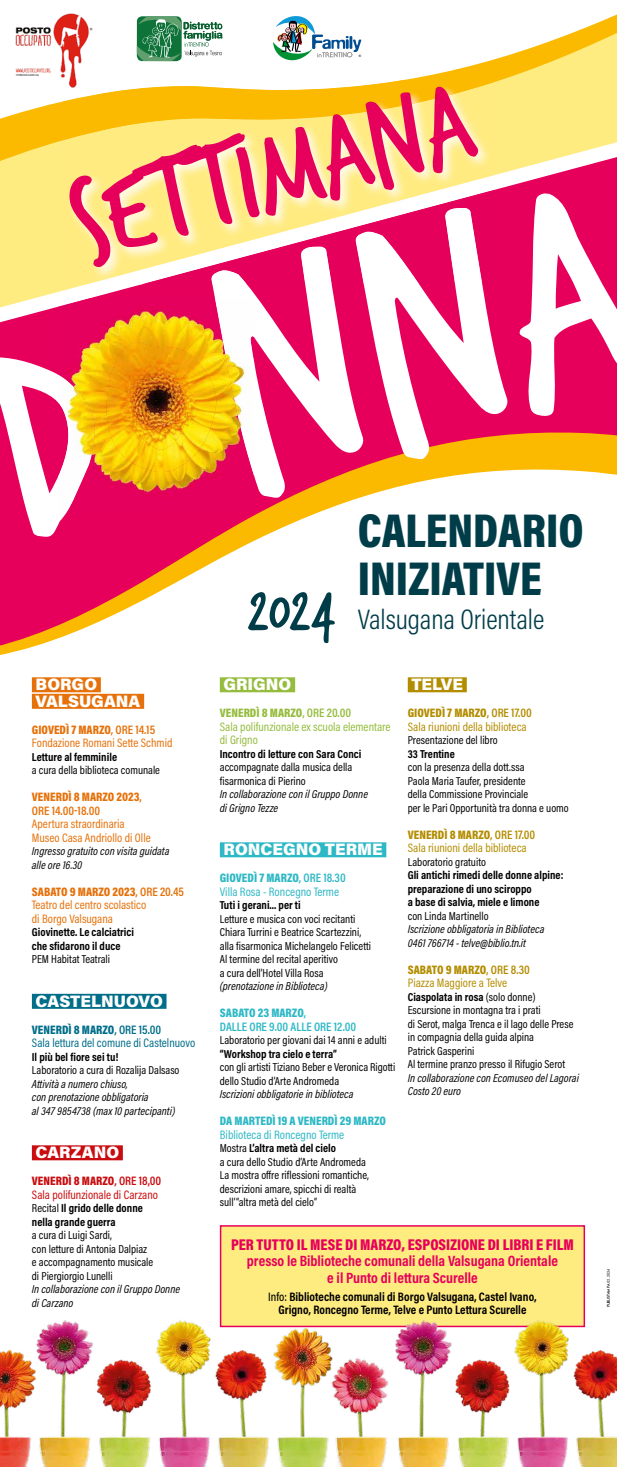
<style>
.page{position:relative;width:617px;height:1467px;background:#fff}
.page>*{position:absolute;margin:0;border:0;box-sizing:border-box;transform-origin:0 0}
.t1{font:62.25px "Trash Hand";color:#003d49}
.t2{font:900 48px/48px "Acumin Pro Cond";color:#003d49}
.t3{font:300 28.5px "Acumin Pro Cond";color:#003d49}
.t4{font:900 16.5px/16.5px "Acumin Pro";color:#fff}
.t5{font:900 15.75px "Acumin Pro Cond";color:#e6005b}
.t6{font:700 15px/16.5px "Acumin Pro Cond";color:#e6005b;text-align:center}
.t7{font:12.38px/13.5px "Acumin Pro Cond";color:#e6710a}
.t8{font:12.38px/13.5px "Acumin Pro Cond";color:#b38d00}
.t9{font:700 12.38px/13.5px "Acumin Pro Cond";color:#000;text-align:center}
.t10{font:12.38px/13.5px "Acumin Pro Cond";color:#2db8c5}
.t11{font:12.38px/13.5px "Acumin Pro Cond";color:#95bc3d}
.t12{font:12.38px/13.5px "Acumin Pro Cond";color:#006e89}
.t13{font:12.38px/13.5px "Acumin Pro Cond";color:#c90c0f}
.t14{font:600 12.38px/13.5px "Acumin Pro Cond";color:#2db8c5}
.t15{font:900 12.38px/13.5px "Acumin Pro Cond";color:#e6710a}
.t16{font:900 12.38px "Acumin Pro Cond";color:#2db8c5}
.t17{font:11.62px/13.5px "Acumin Pro Cond";color:#000}
.t18{font:italic 11.62px/13.5px "Acumin Pro Cond";color:#000}
.t19{font:700 11.62px/13.5px "Acumin Pro Cond";color:#000}
.t20{font:500 3.75px "Futura BT";color:#000}
.t21{font:3.22px "Arial";color:#000}
.s1{font-weight:900}
.s2{font-weight:600}
.s3{font-weight:400}
.s4{font-weight:700}
.s5{font-weight:500}
</style>
<div class="page">
<svg style="left:0;top:199px;width:467px;height:506px"></svg>
<svg style="left:0;top:14px;width:617px;height:185px"></svg>
<svg style="left:0;top:498px;width:467px;height:164px"></svg>
<svg style="left:211px;top:193px;width:406px;height:305px"></svg>
<svg style="left:0;top:357px;width:95px;height:180px"></svg>
<img style="left:58px;top:298px;width:196px;height:214px">
<img style="left:215px;top:298px;width:39px;height:178px">
<img style="left:58px;top:371px;width:132px;height:105px">
<img style="left:106px;top:342px;width:110px;height:130px">
<img style="left:58px;top:375px;width:37px;height:137px">
<img style="left:63px;top:140px;width:432px;height:144px">
<img style="left:142px;top:190px;width:353px;height:94px">
<img style="left:63px;top:80px;width:432px;height:60px">
<img style="left:211px;top:208px;width:271px;height:76px">
<svg style="left:69px;top:87px;width:409px;height:180px;background:#f7a57a"></svg>
<svg style="left:273px;top:15px;width:88px;height:46px"></svg>
<svg style="left:137px;top:16px;width:85px;height:45px"></svg>
<img style="left:13px;top:13px;width:80px;height:77px">
<div style="left:32px;top:677px;width:69px;height:15px;background:#e6710a"></div>
<div style="left:32px;top:694px;width:112px;height:15px;background:#e6710a"></div>
<div style="left:32px;top:994px;width:134px;height:15px;background:#006e89"></div>
<div style="left:32px;top:1145px;width:91px;height:15px;background:#c90c0f"></div>
<div style="left:220px;top:677px;width:75px;height:15px;background:#95bc3d"></div>
<div style="left:220px;top:842px;width:166px;height:15px;background:#2db8c5"></div>
<div style="left:407px;top:677px;width:59px;height:15px;background:#b38d00"></div>
<div style="left:220px;top:1226px;width:364px;height:100px;background:#ffec80"></div>
<div style="left:220px;top:1225px;width:365px;height:102px;border:2px solid #e6005b"></div>
<img style="left:0;top:1315px;width:617px;height:152px">
<p class="t21" style="left:358px;top:54px;width:4px">®</p>
<h3 class="t4" style="left:36px;top:676px;width:106px">BORGO<br>VALSUGANA</h3>
<p class="t7" style="left:32px;top:723px;width:142px"><span class="s1">GIOVEDÌ 7 MARZO</span><span class="s2">, ORE 14.15<br></span>Fondazione Romani Sette Schmid</p>
<p class="t19" style="left:32px;top:750px;width:87px">Letture al femminile</p>
<p class="t17" style="left:32px;top:763px;width:129px">a cura della biblioteca comunale</p>
<p class="t15" style="left:32px;top:790px;width:111px">VENERDÌ 8 MARZO 2023<span class="s2">,<br>ORE 14.00-18.00</span></p>
<p class="t7" style="left:32px;top:817px;width:120px">Apertura straordinaria<br>Museo Casa Andriollo di Olle</p>
<p class="t18" style="left:32px;top:844px;width:139px">Ingresso gratuito con visita guidata alle ore 16.30</p>
<p class="t7" style="left:32px;top:885px;width:154px"><span class="s1">SABATO 9 MARZO 2023</span><span class="s2">, ORE 20.45<br></span>Teatro del centro scolastico<br>di Borgo Valsugana</p>
<p class="t19" style="left:32px;top:925px;width:104px">Giovinette. Le calciatrici che sfidarono il duce</p>
<p class="t17" style="left:32px;top:952px;width:80px">PEM Habitat Teatrali</p>
<h3 class="t4" style="left:36px;top:992px;width:129px">CASTELNUOVO</h3>
<p class="t12" style="left:32px;top:1023px;width:165px"><span class="s1">VENERDÌ 8 MARZO</span><span class="s2">, ORE 15.00<br></span>Sala lettura del comune di Castelnuovo</p>
<p class="t19" style="left:32px;top:1050px;width:88px">Il più bel fiore sei tu!</p>
<p class="t17" style="left:32px;top:1063px;width:149px">Laboratorio a cura di Rozalija Dalsaso</p>
<p class="t18" style="left:32px;top:1077px;width:145px">Attività a numero chiuso,<br>con prenotazione obbligatoria<br>al 347 9854738 (max 10 partecipanti)</p>
<h3 class="t4" style="left:36px;top:1144px;width:85px">CARZANO</h3>
<p class="t13" style="left:32px;top:1174px;width:131px"><span class="s1">VENERDÌ 8 MARZO</span><span class="s2">, ORE 18,00<br></span>Sala polifunzionale di Carzano</p>
<p class="t19" style="left:32px;top:1201px;width:112px"><span class="s3">Recital</span> Il grido delle donne nella grande guerra</p>
<p class="t17" style="left:32px;top:1228px;width:123px">a cura di Luigi Sardi,<br>con letture di Antonia Dalpiaz e accompagnamento musicale di Piergiorgio Lunelli</p>
<p class="t18" style="left:32px;top:1282px;width:150px">In collaborazione con il Gruppo Donne di Carzano</p>
<h1 class="t1" style="left:248px;top:581px;width:88px">2024</h1>
<h2 class="t2" style="left:358px;top:505px;width:227px">CALENDARIO<br>INIZIATIVE</h2>
<h3 class="t3" style="left:358px;top:601px;width:188px">Valsugana Orientale</h3>
<h3 class="t4" style="left:223px;top:676px;width:69px">GRIGNO</h3>
<p class="t11" style="left:220px;top:706px;width:172px"><span class="s1">VENERDÌ 8 MARZO</span><span class="s2">, ORE 20.00<br></span>Sala polifunzionale ex scuola elementare di Grigno</p>
<p class="t19" style="left:220px;top:747px;width:143px">Incontro di letture con Sara Conci</p>
<p class="t17" style="left:220px;top:760px;width:134px">accompagnate dalla musica della fisarmonica di Pierino</p>
<p class="t18" style="left:220px;top:787px;width:150px">In collaborazione con il Gruppo Donne di Grigno Tezze</p>
<h3 class="t4" style="left:223px;top:841px;width:161px">RONCEGNO TERME</h3>
<p class="t10" style="left:220px;top:871px;width:127px"><span class="s1">GIOVEDÌ 7 MARZO</span><span class="s2">, ORE 18.30<br></span>Villa Rosa - Roncegno Terme</p>
<p class="t19" style="left:220px;top:898px;width:82px">Tuti i gerani... per ti</p>
<p class="t17" style="left:220px;top:912px;width:153px">Letture e musica con voci recitanti Chiara Turrini e Beatrice Scartezzini, alla fisarmonica Michelangelo Felicetti Al termine del recital aperitivo<br>a cura dell’Hotel Villa Rosa</p>
<p class="t18" style="left:220px;top:979px;width:109px">(prenotazione in Biblioteca)</p>
<p class="t14" style="left:220px;top:1006px;width:138px"><span class="s1">SABATO 23 MARZO</span>,<br>DALLE ORE 9.00 ALLE ORE 12.00</p>
<p class="t17" style="left:220px;top:1033px;width:168px">Laboratorio per giovani dai 14 anni e adulti</p>
<p class="t19" style="left:220px;top:1047px;width:119px">“Workshop tra cielo e terra”</p>
<p class="t17" style="left:220px;top:1060px;width:177px">con gli artisti Tiziano Beber e Veronica Rigotti dello Studio d’Arte Andromeda</p>
<p class="t18" style="left:220px;top:1087px;width:135px">Iscrizioni obbligatorie in biblioteca</p>
<p class="t16" style="left:220px;top:1113px;width:167px">DA MARTEDÌ 19 A VENERDÌ 29 MARZO</p>
<p class="t10" style="left:220px;top:1128px;width:126px">Biblioteca di Roncegno Terme</p>
<p class="t17" style="left:220px;top:1141px;width:150px">Mostra <span class="s4">L’altra metà del cielo<br></span>a cura dello Studio d’Arte Andromeda La mostra offre riflessioni romantiche, descrizioni amare, spicchi di realtà sull’“altra metà del cielo”</p>
<h3 class="t4" style="left:411px;top:676px;width:53px">TELVE</h3>
<p class="t8" style="left:407px;top:706px;width:125px"><span class="s1">GIOVEDÌ 7 MARZO</span><span class="s2">, ORE 17.00<br></span>Sala riunioni della biblioteca</p>
<p class="t17" style="left:407px;top:733px;width:91px">Presentazione del libro</p>
<p class="t19" style="left:407px;top:747px;width:49px">33 Trentine</p>
<p class="t17" style="left:407px;top:760px;width:162px">con la presenza della dott.ssa<br>Paola Maria Taufer, presidente<br>della Commissione Provinciale<br>per le Pari Opportunità tra donna e uomo</p>
<p class="t8" style="left:407px;top:828px;width:129px"><span class="s1">VENERDÌ 8 MARZO</span><span class="s2">, ORE 17.00<br></span>Sala riunioni della biblioteca</p>
<p class="t17" style="left:407px;top:855px;width:80px">Laboratorio gratuito</p>
<p class="t19" style="left:407px;top:868px;width:157px">Gli antichi rimedi delle donne alpine: preparazione di uno sciroppo<br>a base di salvia, miele e limone</p>
<p class="t17" style="left:407px;top:909px;width:82px">con Linda Martinello</p>
<p class="t18" style="left:407px;top:922px;width:138px">Iscrizione obbligatoria in Biblioteca<br>0461 766714 - telve@biblio.tn.it</p>
<p class="t8" style="left:407px;top:963px;width:123px"><span class="s1">SABATO 9 MARZO</span><span class="s2">, ORE 8.30<br></span>Piazza Maggiore a Telve</p>
<p class="t17" style="left:407px;top:990px;width:167px"><span class="s4">Ciaspolata in rosa</span> (solo donne)<br>Escursione in montagna tra i prati<br>di Serot, malga Trenca e il lago delle Prese in compagnia della guida alpina<br>Patrick Gasperini<br>Al termine pranzo presso il Rifugio Serot</p>
<p class="t18" style="left:407px;top:1071px;width:173px">In collaborazione con Ecomuseo del Lagorai<br>Costo 20 euro</p>
<h3 class="t5" style="left:231px;top:1234px;width:344px">PER TUTTO IL MESE DI MARZO, ESPOSIZIONE DI LIBRI E FILM</h3>
<p class="t6" style="left:247px;top:1252px;width:312px">presso le Biblioteche comunali della Valsugana Orientale e il Punto di lettura Scurelle</p>
<p class="t9" style="left:268px;top:1289px;width:270px"><span class="s5">Info:</span> Biblioteche comunali di Borgo Valsugana, Castel Ivano,<br>Grigno, Roncegno Terme, Telve e Punto Lettura Scurelle</p>
<p class="t20" style="left:606px;top:1307px;width:40px;rotate:-90deg">PUBLISTAMPA <span class="s3">02.2024</span></p>
</div>
